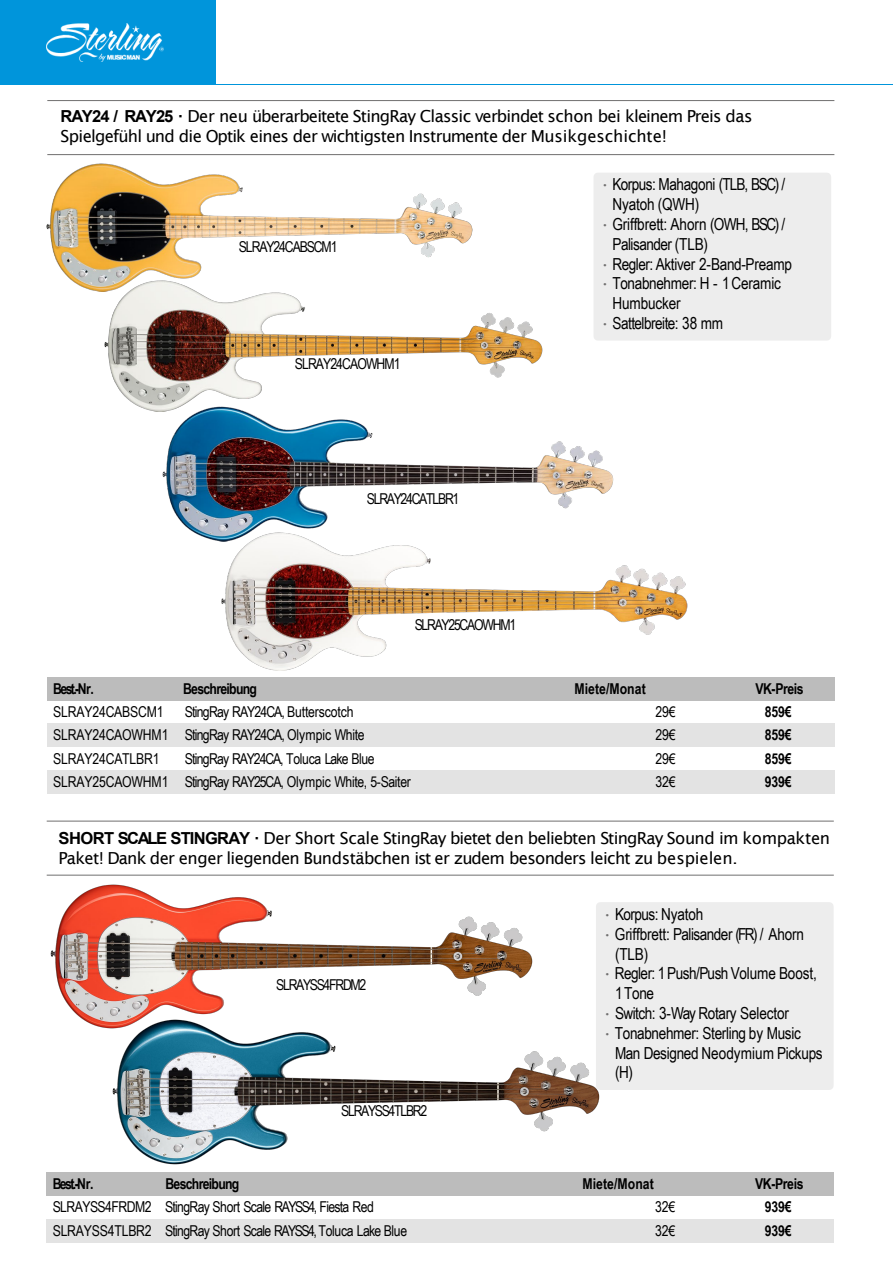
<style>
.page{position:relative;width:893px;height:1264px;background:#fff}
.page>*{position:absolute;margin:0;border:0;box-sizing:border-box;transform-origin:0 0}
.t1{font:16.5px/19.8px "Arial Narrow";letter-spacing:-.02em;color:#000}
.t2{font:16.5px/20px "Lucida Sans";letter-spacing:-.04em;color:#000}
.t3{font:15px "Arial Narrow";letter-spacing:-.045em;color:#000}
.t4{font:15px "Arial Narrow";letter-spacing:-.015em;color:#000}
.t5{font:700 15px "Arial Narrow";letter-spacing:-.025em;color:#000}
.t6{font:15px "Arial Narrow";letter-spacing:-.085em;color:#000}
.t7{font:700 15px "Arial Narrow";letter-spacing:-.045em;color:#000}
.t8{font:700 15px "Arial Narrow";letter-spacing:.005em;color:#000}
.t9{font:15px "Arial Narrow";letter-spacing:-.075em;color:#000}
.s1{font-family:"Arial";font-weight:700}
.s2{font-family:"Lucida Sans";color:#706f6f}
</style>
<div class="page">
<img style="left:221px;top:541px;width:466px;height:129px">
<img style="left:112px;top:1028px;width:487px;height:136px">
<img style="left:50px;top:884px;width:482px;height:144px">
<img style="left:162px;top:412px;width:451px;height:129px">
<img style="left:105px;top:292px;width:437px;height:120px">
<img style="left:47px;top:164px;width:425px;height:128px">
<div style="left:0;top:0;width:215px;height:84px;background:#0095db"></div>
<hr style="left:0;top:84px;width:892px;height:1px;background:#0095db">
<img style="left:47px;top:23px;width:117px;height:39px">
<hr style="left:47px;top:820px;width:786px;height:1px;background:#706f6f">
<hr style="left:47px;top:874px;width:786px;height:1px;background:#706f6f">
<div style="left:596px;top:902px;width:237px;height:187px;background:#ededed"></div>
<div style="left:594px;top:173px;width:237px;height:167px;background:#ededed"></div>
<div style="left:47px;top:1171px;width:107px;height:24px;background:#bcbcbc"></div>
<div style="left:154px;top:1171px;width:368px;height:24px;background:#bcbcbc"></div>
<div style="left:522px;top:1171px;width:203px;height:24px;background:#bcbcbc"></div>
<div style="left:725px;top:1171px;width:108px;height:24px;background:#bcbcbc"></div>
<div style="left:47px;top:1218px;width:107px;height:23px;background:#e3e3e3"></div>
<div style="left:154px;top:1218px;width:368px;height:23px;background:#e3e3e3"></div>
<div style="left:522px;top:1218px;width:203px;height:23px;background:#e3e3e3"></div>
<div style="left:725px;top:1218px;width:108px;height:23px;background:#e3e3e3"></div>
<hr style="left:47px;top:100px;width:787px;height:1px;background:#706f6f">
<hr style="left:47px;top:154px;width:787px;height:1px;background:#706f6f">
<div style="left:47px;top:676px;width:124px;height:24px;background:#bcbcbc"></div>
<div style="left:171px;top:676px;width:335px;height:24px;background:#bcbcbc"></div>
<div style="left:506px;top:676px;width:220px;height:24px;background:#bcbcbc"></div>
<div style="left:726px;top:676px;width:108px;height:24px;background:#bcbcbc"></div>
<div style="left:47px;top:723px;width:124px;height:23px;background:#e3e3e3"></div>
<div style="left:171px;top:723px;width:335px;height:23px;background:#e3e3e3"></div>
<div style="left:506px;top:723px;width:220px;height:23px;background:#e3e3e3"></div>
<div style="left:726px;top:723px;width:108px;height:23px;background:#e3e3e3"></div>
<div style="left:47px;top:769px;width:124px;height:24px;background:#e3e3e3"></div>
<div style="left:171px;top:769px;width:335px;height:24px;background:#e3e3e3"></div>
<div style="left:506px;top:769px;width:220px;height:24px;background:#e3e3e3"></div>
<div style="left:726px;top:769px;width:108px;height:24px;background:#e3e3e3"></div>
<p class="t2" style="left:61px;top:106px;width:693px"><span class="s1">RAY24 / RAY25 ·</span> Der neu überarbeitete StingRay Classic verbindet schon bei kleinem Preis das<br>Spielgefühl und die Optik eines der wichtigsten Instrumente der Musikgeschichte!</p>
<p class="t9" style="left:239px;top:235px;width:100px">SLRAY24CABSCM1</p>
<p class="t3" style="left:295px;top:352px;width:107px">SLRAY24CAOWHM1</p>
<p class="t6" style="left:367px;top:487px;width:94px">SLRAY24CATLBR1</p>
<p class="t6" style="left:415px;top:613px;width:103px">SLRAY25CAOWHM1</p>
<p class="t1" style="left:612px;top:174px;width:174px;text-indent:-13px"><span class="s2">•</span> Korpus: Mahagoni (TLB, BSC) /<br>Nyatoh (QWH)</p>
<p class="t1" style="left:612px;top:213px;width:174px;text-indent:-13px"><span class="s2">•</span>Griffbrett: Ahorn (OWH, BSC)/<br>Palisander (TLB)</p>
<p class="t1" style="left:599px;top:253px;width:194px"><span class="s2">•</span> Regler: Aktiver 2-Band-Preamp</p>
<p class="t1" style="left:612px;top:273px;width:170px;text-indent:-13px"><span class="s2">•</span>Tonabnehmer: H - 1Ceramic<br>Humbucker</p>
<p class="t1" style="left:599px;top:312px;width:125px"><span class="s2">•</span> Sattelbreite: 38 mm</p>
<p class="t5" style="left:53px;top:677px;width:42px">Best.-Nr.</p>
<p class="t7" style="left:183px;top:677px;width:75px">Beschreibung</p>
<p class="t8" style="left:574px;top:677px;width:73px">Miete/Monat</p>
<p class="t5" style="left:755px;top:677px;width:50px">VK-Preis</p>
<p class="t4" style="left:53px;top:700px;width:112px">SLRAY24CABSCM1</p>
<p class="t3" style="left:185px;top:700px;width:170px">StingRay RAY24CA, Butterscotch</p>
<p class="t3" style="left:655px;top:700px;width:22px">29€</p>
<p class="t5" style="left:764px;top:700px;width:28px">859€</p>
<p class="t4" style="left:53px;top:724px;width:117px">SLRAY24CAOWHM1</p>
<p class="t3" style="left:185px;top:724px;width:181px">StingRay RAY24CA, Olympic White</p>
<p class="t3" style="left:655px;top:724px;width:22px">29€</p>
<p class="t5" style="left:764px;top:723px;width:28px">859€</p>
<p class="t4" style="left:53px;top:747px;width:108px">SLRAY24CATLBR1</p>
<p class="t3" style="left:185px;top:747px;width:191px">StingRay RAY24CA, Toluca Lake Blue</p>
<p class="t3" style="left:655px;top:747px;width:22px">29€</p>
<p class="t5" style="left:764px;top:746px;width:28px">859€</p>
<p class="t4" style="left:53px;top:770px;width:117px">SLRAY25CAOWHM1</p>
<p class="t3" style="left:185px;top:770px;width:228px">StingRay RAY25CA, Olympic White, 5-Saiter</p>
<p class="t3" style="left:655px;top:770px;width:22px">32€</p>
<p class="t5" style="left:764px;top:770px;width:28px">939€</p>
<p class="t2" style="left:59px;top:827px;width:773px"><span class="s1">SHORT SCALE STINGRAY ·</span> Der Short Scale StingRay bietet den beliebten StingRay Sound im kompakten<br>Paket! Dank der enger liegenden Bundstäbchen ist er zudem besonders leicht zu bespielen.</p>
<p class="t6" style="left:276px;top:973px;width:92px">SLRAYSS4FRDM2</p>
<p class="t6" style="left:341px;top:1099px;width:88px">SLRAYSS4TLBR2</p>
<p class="t1" style="left:602px;top:903px;width:102px"><span class="s2">•</span> Korpus: Nyatoh</p>
<p class="t1" style="left:615px;top:923px;width:190px;text-indent:-13px"><span class="s2">•</span>Griffbrett: Palisander (FR)/ Ahorn (TLB)</p>
<p class="t1" style="left:615px;top:962px;width:203px;text-indent:-13px"><span class="s2">•</span>Regler: 1Push/Push Volume Boost,<br>1Tone</p>
<p class="t1" style="left:602px;top:1002px;width:188px"><span class="s2">•</span> Switch: 3-Way Rotary Selector</p>
<p class="t1" style="left:615px;top:1022px;width:209px;text-indent:-13px"><span class="s2">•</span>Tonabnehmer: Sterling by Music<br>Man Designed Neodymium Pickups (H)</p>
<p class="t5" style="left:53px;top:1172px;width:42px">Best.-Nr.</p>
<p class="t7" style="left:165px;top:1172px;width:75px">Beschreibung</p>
<p class="t8" style="left:582px;top:1172px;width:73px">Miete/Monat</p>
<p class="t5" style="left:755px;top:1172px;width:50px">VK-Preis</p>
<p class="t3" style="left:53px;top:1195px;width:100px">SLRAYSS4FRDM2</p>
<p class="t3" style="left:165px;top:1195px;width:210px">StingRay Short Scale RAYSS4, Fiesta Red</p>
<p class="t3" style="left:655px;top:1195px;width:22px">32€</p>
<p class="t5" style="left:764px;top:1195px;width:28px">939€</p>
<p class="t4" style="left:53px;top:1219px;width:100px">SLRAYSS4TLBR2</p>
<p class="t3" style="left:165px;top:1219px;width:243px">StingRay Short Scale RAYSS4,Toluca Lake Blue</p>
<p class="t3" style="left:655px;top:1219px;width:22px">32€</p>
<p class="t5" style="left:764px;top:1218px;width:28px">939€</p>
</div>
